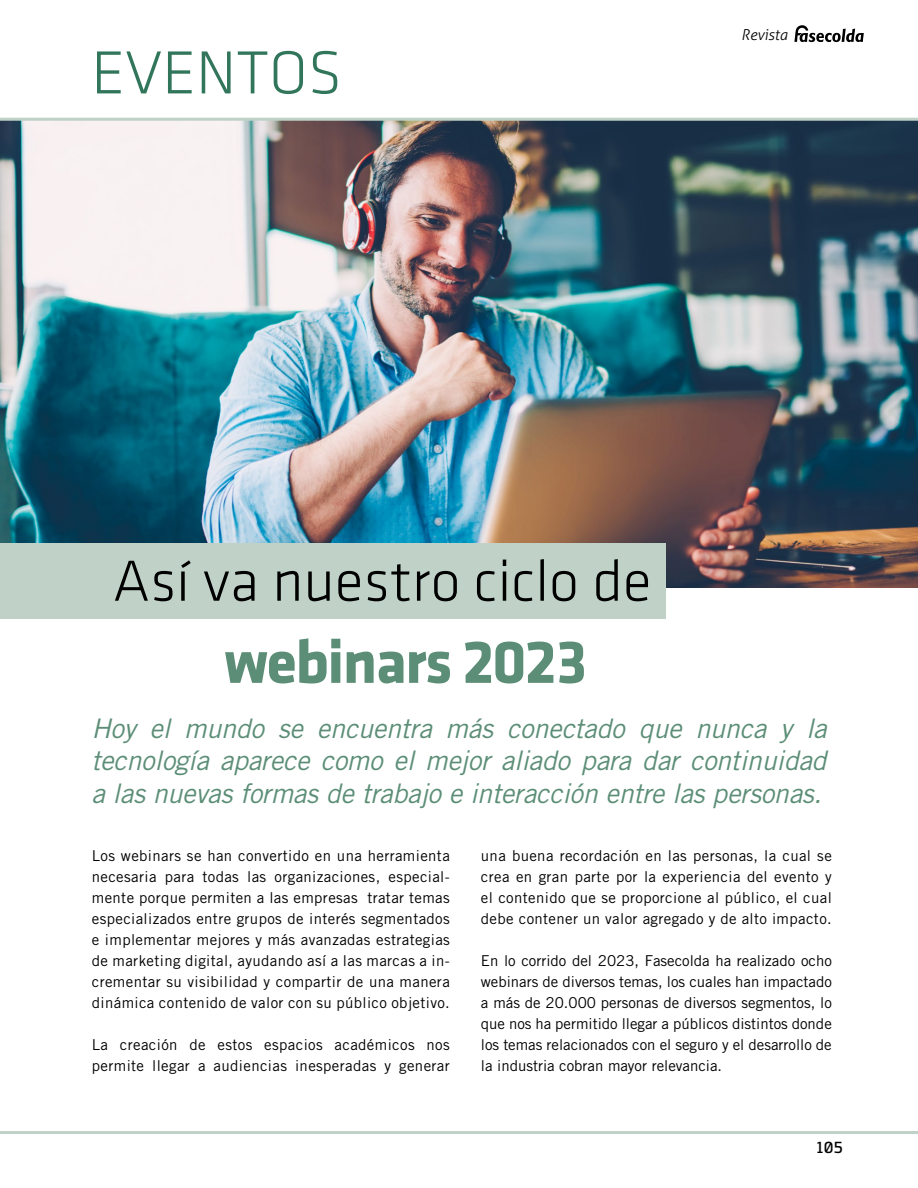
<style>
.page{position:relative;width:918px;height:1188px;background:#fff}
.page>*{position:absolute;margin:0;border:0;box-sizing:border-box;transform-origin:0 0}
.t1{font:700 63px "Klavika";letter-spacing:-.03em;color:#5c8e77}
.t2{font:63px "Klavika Light TF";color:#31765b}
.t3{font:300 60px "Klavika";color:#000}
.t4{font:italic 27px/32.4px "Trade Gothic LT Std";letter-spacing:-.01em;color:#5c8e77;text-align:justify}
.t5{font:15px/21px "Trade Gothic LT Std";letter-spacing:.025em;color:#000;text-align:justify}
.t6{font:italic 300 15px "Aller";color:#000}
.t7{font:15px "Collator";color:#000}
</style>
<div class="page">
<svg style="left:794px;top:25px;width:70px;height:17px"></svg>
<img style="left:0;top:121px;width:918px;height:466px">
<hr style="left:0;top:1131px;width:918px;height:3px;background:#c0d2c8">
<hr style="left:0;top:118px;width:918px;height:3px;background:#c0d2c8">
<div style="left:0;top:543px;width:665px;height:76px;background:#c0d2c8"></div>
<h1 class="t2" style="left:91px;top:40px;width:252px">EVENTOS</h1>
<p class="t6" style="left:741px;top:26px;width:48px">Revista</p>
<h2 class="t3" style="left:113px;top:550px;width:540px">Así va nuestro ciclo de</h2>
<h1 class="t1" style="left:224px;top:627px;width:366px">webinars 2023</h1>
<h3 class="t4" style="left:91px;top:713px;width:737px">Hoy el mundo se encuentra más conectado que nunca y la tecnología aparece como el mejor aliado para dar continuidad a las nuevas formas de trabajo e interacción entre las personas.</h3>
<p class="t5" style="left:92px;top:845px;width:360px">Los webinars se han convertido en una herramienta necesaria para todas las organizaciones, especial&shy;mente porque permiten a las empresas tratar temas especializados entre grupos de interés segmentados e implementar mejores y más avanzadas estrategias de marketing digital, ayudando así a las marcas a in&shy;crementar su visibilidad y compartir de una manera dinámica contenido de valor con su público objetivo.</p>
<p class="t5" style="left:92px;top:1034px;width:359px">La creación de estos espacios académicos nos permite llegar a audiencias inesperadas y generar</p>
<p class="t5" style="left:481px;top:845px;width:352px">una buena recordación en las personas, la cual se crea en gran parte por la experiencia del evento y el contenido que se proporcione al público, el cual debe contener un valor agregado y de alto impacto.</p>
<p class="t5" style="left:481px;top:950px;width:352px">En lo corrido del 2023, Fasecolda ha realizado ocho webinars de diversos temas, los cuales han impactado a más de 20.000 personas de diversos segmentos, lo que nos ha permitido llegar a públicos distintos donde los temas relacionados con el seguro y el desarrollo de la industria cobran mayor relevancia.</p>
<p class="t7" style="left:817px;top:1139px;width:28px">105</p>
</div>
